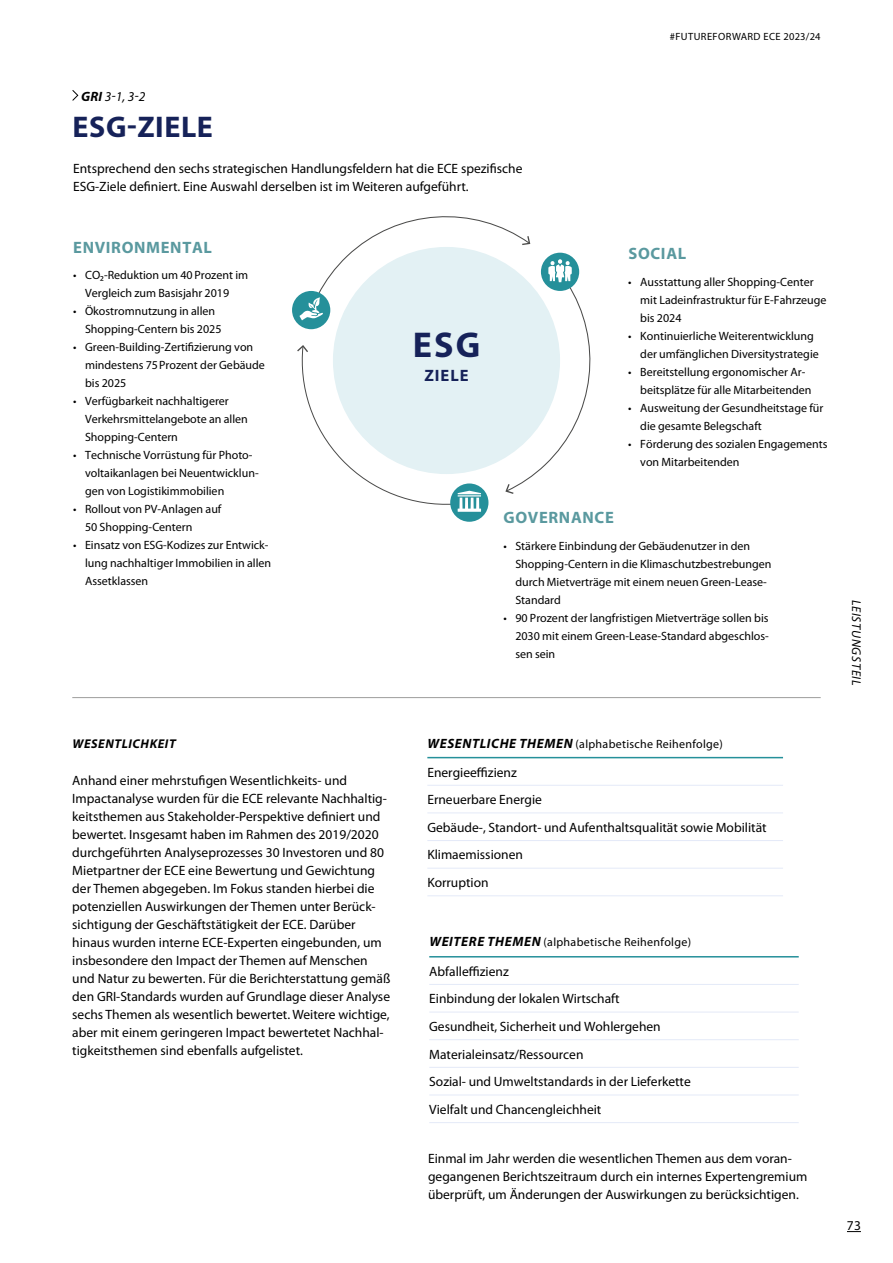
<style>
.page{position:relative;width:893px;height:1263px;background:#fff}
.page>*{position:absolute;margin:0;border:0;box-sizing:border-box;transform-origin:0 0}
.t1{font:700 36px "Myriad Pro";color:#162259}
.t2{font:700 30px "Myriad Pro";letter-spacing:.02em;color:#162259}
.t3{font:700 16.5px "Myriad Pro";letter-spacing:.04em;color:#5a999f}
.t4{font:700 16.5px "Myriad Pro";letter-spacing:.06em;color:#162259}
.t5{font:13.5px/18px "Myriad Pro";color:#000}
.t6{font:italic 13.5px "Myriad Pro";color:#000}
.t7{font:italic 700 12.75px "Myriad Pro";letter-spacing:.045em;color:#000}
.t8{font:italic 12.75px "Myriad Pro";letter-spacing:.055em;color:#000}
.t9{font:12px/18px "Myriad Pro";color:#000}
.t10{font:12px "Myriad Pro";letter-spacing:.025em;color:#000}
.t11{font:10.5px "Myriad Pro";letter-spacing:.04em;color:#000}
.s1{font-weight:700}
.s2{font-weight:700;font-style:italic;font-size:13.5px}
</style>
<div class="page">
<div style="left:292px;top:291px;width:38px;height:38px;background:#25909a;border-radius:50%"></div>
<div style="left:450px;top:483px;width:38px;height:39px;background:#25909a;border-radius:50%"></div>
<svg style="left:297px;top:216px;width:294px;height:296px"></svg>
<hr style="left:427px;top:757px;width:356px;height:1px;background:#25909a">
<hr style="left:427px;top:785px;width:356px;height:1px;background:#e4eaf8">
<hr style="left:427px;top:812px;width:356px;height:1px;background:#e4eaf8">
<hr style="left:427px;top:840px;width:356px;height:1px;background:#e4eaf8">
<hr style="left:427px;top:868px;width:356px;height:1px;background:#e4eaf8">
<hr style="left:427px;top:895px;width:356px;height:1px;background:#e4eaf8">
<hr style="left:429px;top:956px;width:370px;height:1px;background:#25909a">
<hr style="left:429px;top:984px;width:370px;height:1px;background:#e4eaf8">
<hr style="left:429px;top:1012px;width:370px;height:1px;background:#e4eaf8">
<hr style="left:429px;top:1039px;width:370px;height:1px;background:#e4eaf8">
<hr style="left:429px;top:1067px;width:370px;height:1px;background:#e4eaf8">
<hr style="left:429px;top:1094px;width:370px;height:1px;background:#e4eaf8">
<hr style="left:429px;top:1122px;width:370px;height:1px;background:#e4eaf8">
<svg style="left:72px;top:90px;width:7px;height:11px"></svg>
<hr style="left:72px;top:697px;width:749px;height:1px;background:#9d9d9c">
<svg style="left:847px;top:1231px;width:14px;height:1px"></svg>
<p class="t6" style="left:81px;top:88px;width:66px"><span class="s1">GRI</span> 3-1, 3-2</p>
<h2 class="t2" style="left:73px;top:107px;width:142px">ESG-ZIELE</h2>
<p class="t5" style="left:73px;top:159px;width:451px">Entsprechend den sechs strategischen Handlungsfeldern hat die ECE spezifische<br>ESG-Ziele definiert. Eine Auswahl derselben ist im Weiteren aufgeführt.</p>
<p class="t11" style="left:670px;top:30px;width:152px">#FUTUREFORWARD ECE 2023/24</p>
<p class="t3" style="left:73px;top:237px;width:140px">ENVIRONMENTAL</p>
<p class="t9" style="left:73px;top:266px;width:177px;text-align:center">• CO₂-Reduktion um 40 Prozent im<br>Vergleich zum Basisjahr 2019</p>
<p class="t9" style="left:85px;top:302px;width:138px;text-indent:-12px">• Ökostromnutzung in allen<br>Shopping-Centern bis 2025</p>
<p class="t9" style="left:85px;top:338px;width:181px;text-indent:-12px">• Green-Building-Zertifizierung von mindestens 75Prozent der Gebäude bis 2025</p>
<p class="t9" style="left:85px;top:392px;width:164px;text-indent:-12px">• Verfügbarkeit nachhaltigerer<br>Verkehrsmittelangebote an allen<br>Shopping-Centern</p>
<p class="t9" style="left:85px;top:446px;width:175px;text-indent:-12px">• Technische Vorrüstung für Photo&shy;voltaikanlagen bei Neuentwicklun&shy;gen von Logistikimmobilien</p>
<p class="t9" style="left:85px;top:500px;width:138px;text-indent:-12px">• Rollout von PV-Anlagen auf<br>50 Shopping-Centern</p>
<p class="t9" style="left:85px;top:536px;width:188px;text-indent:-12px">• Einsatz von ESG-Kodizes zur Entwick&shy;lung nachhaltiger Immobilien in allen<br>Assetklassen</p>
<h1 class="t1" style="left:413px;top:322px;width:69px">ESG</h1>
<p class="t4" style="left:424px;top:365px;width:46px">ZIELE</p>
<p class="t3" style="left:628px;top:243px;width:59px">SOCIAL</p>
<p class="t9" style="left:640px;top:273px;width:188px;text-indent:-12px">• Ausstattung aller Shopping-Center mit Ladeinfrastruktur für E-Fahrzeuge bis 2024</p>
<p class="t9" style="left:640px;top:327px;width:180px;text-indent:-12px">• Kontinuierliche Weiterentwicklung der umfänglichen Diversitystrategie</p>
<p class="t9" style="left:640px;top:363px;width:173px;text-indent:-12px">• Bereitstellung ergonomischer Ar&shy;beitsplätze für alle Mitarbeitenden</p>
<p class="t9" style="left:640px;top:399px;width:185px;text-indent:-12px">• Ausweitung der Gesundheitstage für die gesamte Belegschaft</p>
<p class="t9" style="left:640px;top:435px;width:189px;text-indent:-12px">• Förderung des sozialen Engagements von Mitarbeitenden</p>
<p class="t3" style="left:503px;top:507px;width:112px">GOVERNANCE</p>
<p class="t9" style="left:515px;top:537px;width:258px;text-indent:-12px">• Stärkere Einbindung der Gebäudenutzer in den Shopping-Centern in die Klimaschutzbestrebungen durch Mietverträge mit einem neuen Green-Lease-Standard</p>
<p class="t9" style="left:515px;top:609px;width:255px;text-align:justify;text-indent:-12px">• 90 Prozent der langfristigen Mietverträge sollen bis 2030 mit einem Green-Lease-Standard abgeschlos&shy;sen sein</p>
<p class="t8" style="left:864px;top:599px;width:88px;rotate:90deg">LEISTUNGSTEIL</p>
<p class="t7" style="left:72px;top:737px;width:105px">WESENTLICHKEIT</p>
<p class="t5" style="left:72px;top:771px;width:320px">Anhand einer mehrstufigen Wesentlichkeits- und Impactanalyse wurden für die ECE relevante Nachhaltig&shy;keitsthemen aus Stakeholder-Perspektive definiert und bewertet. Insgesamt haben im Rahmen des 2019/2020 durchgeführten Analyseprozesses 30 Investoren und 80<br>Mietpartner der ECE eine Bewertung und Gewichtung der Themen abgegeben. Im Fokus standen hierbei die potenziellen Auswirkungen der Themen unter Berück&shy;sichtigung der Geschäftstätigkeit der ECE. Darüber hinaus wurden interne ECE-Experten eingebunden, um insbesondere den Impact der Themen auf Menschen und Natur zu bewerten. Für die Berichterstattung gemäß den GRI-Standards wurden auf Grundlage dieser Analyse sechs Themen als wesentlich bewertet. Weitere wichtige, aber mit einem geringeren Impact bewertetet Nachhal&shy;tigkeitsthemen sind ebenfalls aufgelistet.</p>
<p class="t10" style="left:427px;top:737px;width:297px"><span class="s2">WESENTLICHE THEMEN</span> (alphabetische Reihenfolge)</p>
<p class="t5" style="left:427px;top:758px;width:341px;line-height:27.6px">Energieeffizienz<br>Erneuerbare Energie<br>Gebäude-, Standort- und Aufenthaltsqualität sowie Mobilität<br>Klimaemissionen<br>Korruption</p>
<p class="t10" style="left:429px;top:935px;width:263px"><span class="s2">WEITERE THEMEN</span> (alphabetische Reihenfolge)</p>
<p class="t5" style="left:429px;top:957px;width:263px;line-height:27.6px">Abfalleffizienz<br>Einbindung der lokalen Wirtschaft Gesundheit, Sicherheit und Wohlergehen Materialeinsatz/Ressourcen<br>Sozial- und Umweltstandards in der Lieferkette Vielfalt und Chancengleichheit</p>
<p class="t5" style="left:428px;top:1149px;width:381px">Einmal im Jahr werden die wesentlichen Themen aus dem voran&shy;gegangenen Berichtszeitraum durch ein internes Expertengremium überprüft, um Änderungen der Auswirkungen zu berücksichtigen.</p>
<p class="t5" style="left:847px;top:1216px;width:15px">73</p>
</div>
